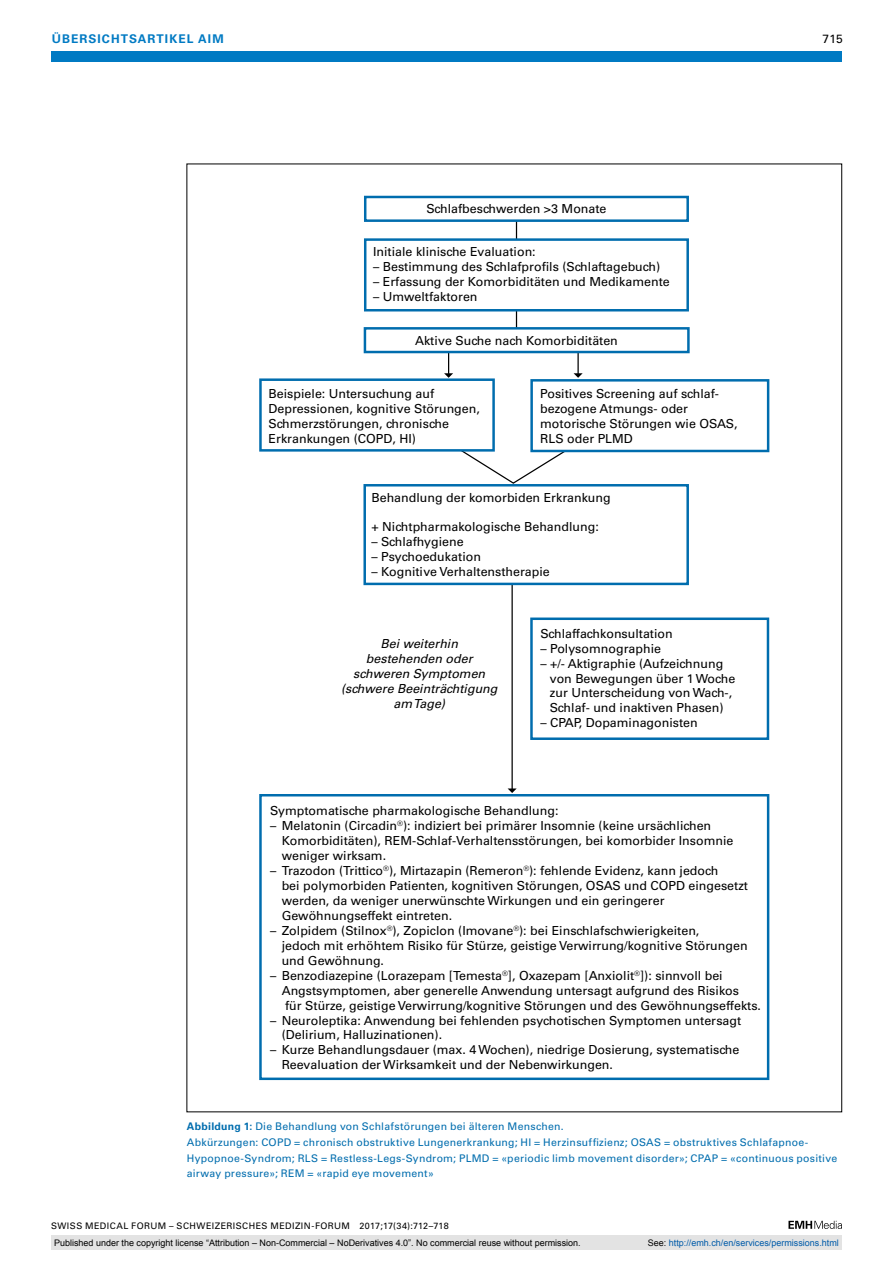
<style>
.page{position:relative;width:893px;height:1263px;background:#fff}
.page>*{position:absolute;margin:0;border:0;box-sizing:border-box;transform-origin:0 0}
.t1{font:12.45px/15px "Univers LT Std";color:#000}
.t2{font:italic 12.45px/15px "Univers LT Std";color:#000;text-align:center}
.t3{font:700 12px "Univers LT Std";color:#007ac3}
.t4{font:12px "Univers LT Std";color:#000}
.t5{font:10.5px/15.8px "Univers LT Std";letter-spacing:.025em;color:#006dae}
.t6{font:9px "Arial";color:#000}
.t7{font:9px "Univers LT Std";letter-spacing:.05em;color:#000}
.t8{font:9px "Arial";color:#005ba9}
.s1{font-weight:700}
.s2{color:#000}
</style>
<div class="page">
<div style="left:51px;top:51px;width:791px;height:11px;background:#007ac3"></div>
<svg style="left:788px;top:1221px;width:54px;height:8px"></svg>
<hr style="left:516px;top:215px;width:1px;height:125px;background:#000">
<svg style="left:444px;top:353px;width:9px;height:25px"></svg>
<svg style="left:462px;top:452px;width:124px;height:32px"></svg>
<hr style="left:511px;top:568px;width:2px;height:221px;background:#000">
<svg style="left:508px;top:788px;width:9px;height:5px"></svg>
<hr style="left:577px;top:349px;width:2px;height:25px;background:#000">
<svg style="left:574px;top:373px;width:9px;height:5px"></svg>
<div style="left:365px;top:197px;width:323px;height:24px;background:#fff"></div>
<div style="left:364px;top:196px;width:325px;height:26px;border:2px solid #006dae"></div>
<div style="left:364px;top:238px;width:325px;height:73px;background:#fff;border:2px solid #006dae"></div>
<div style="left:364px;top:327px;width:326px;height:26px;background:#fff;border:2px solid #006dae"></div>
<div style="left:259px;top:378px;width:236px;height:74px;border:2px solid #006dae"></div>
<div style="left:530px;top:379px;width:239px;height:73px;border:2px solid #006dae"></div>
<div style="left:363px;top:484px;width:326px;height:101px;background:#fff;border:2px solid #006dae"></div>
<div style="left:530px;top:617px;width:239px;height:123px;border:2px solid #006dae"></div>
<div style="left:259px;top:794px;width:510px;height:286px;border:2px solid #006dae"></div>
<div style="left:51px;top:1235px;width:791px;height:15px;background:#e3e3e3"></div>
<p class="t3" style="left:52px;top:31px;width:20px">ÜBERSICHTSARTIKEL</p>
<p class="t3" style="left:198px;top:31px;width:27px">AIM</p>
<p class="t4" style="left:823px;top:31px;width:22px">715</p>
<p class="t1" style="left:426px;top:201px;width:182px">Schlafbeschwerden &gt;3 Monate</p>
<p class="t1" style="left:373px;top:244px;width:164px">Initiale klinische Evaluation:</p>
<p class="t1" style="left:373px;top:259px;width:289px">– Bestimmung des Schlafprofils (Schlaftagebuch)</p>
<p class="t1" style="left:373px;top:274px;width:298px">– Erfassung der Komorbiditäten und Medikamente</p>
<p class="t1" style="left:373px;top:289px;width:106px">– Umweltfaktoren</p>
<p class="t1" style="left:415px;top:333px;width:204px">Aktive Suche nach Komorbiditäten</p>
<p class="t1" style="left:269px;top:386px;width:213px">Beispiele: Untersuchung auf<br>Depressionen, kognitive Störungen,<br>Schmerzstörungen, chronische<br>Erkrankungen (COPD, HI)</p>
<p class="t1" style="left:540px;top:386px;width:199px">Positives Screening auf schlaf&shy;bezogene Atmungs- oder motorische Störungen wie OSAS,<br>RLS oder PLMD</p>
<p class="t1" style="left:371px;top:490px;width:241px">Behandlung der komorbiden Erkrankung</p>
<p class="t1" style="left:371px;top:520px;width:229px">+ Nichtpharmakologische Behandlung:</p>
<p class="t1" style="left:371px;top:534px;width:94px">– Schlafhygiene</p>
<p class="t1" style="left:371px;top:549px;width:111px">– Psychoedukation</p>
<p class="t1" style="left:371px;top:564px;width:180px">– Kognitive Verhaltenstherapie</p>
<p class="t2" style="left:341px;top:636px;width:158px">Bei weiterhin bestehenden oder schweren Symptomen (schwere Beeinträchtigung am Tage)</p>
<p class="t1" style="left:540px;top:626px;width:134px">Schlaffachkonsultation</p>
<p class="t1" style="left:540px;top:641px;width:122px">– Polysomnographie</p>
<p class="t1" style="left:550px;top:656px;width:187px;text-indent:-10px">– +/- Aktigraphie (Aufzeichnung von Bewegungen über 1 Woche zur Unterscheidung von Wach-,<br>Schlaf- und inaktiven Phasen)</p>
<p class="t1" style="left:540px;top:715px;width:159px">– CPAP, Dopaminagonisten</p>
<p class="t1" style="left:270px;top:803px;width:290px">Symptomatische pharmakologische Behandlung:</p>
<p class="t1" style="left:282px;top:818px;width:453px;text-indent:-12px">– Melatonin (Circadin<sup>®</sup>): indiziert bei primärer Insomnie (keine ursächlichen<br>Komorbiditäten), REM-Schlaf-Verhaltensstörungen, bei komorbider Insomnie weniger wirksam.</p>
<p class="t1" style="left:282px;top:863px;width:468px;text-indent:-12px">– Trazodon (Trittico<sup>®</sup>), Mirtazapin (Remeron<sup>®</sup>): fehlende Evidenz, kann jedoch<br>bei polymorbiden Patienten, kognitiven Störungen, OSAS und COPD eingesetzt werden, da weniger unerwünschte Wirkungen und ein geringerer Gewöhnungseffekt eintreten.</p>
<p class="t1" style="left:282px;top:923px;width:467px;text-indent:-12px">– Zolpidem (Stilnox<sup>®</sup>), Zopiclon (Imovane<sup>®</sup>): bei Einschlafschwierigkeiten,<br>jedoch mit erhöhtem Risiko für Stürze, geistige Verwirrung/kognitive Störungen und Gewöhnung.</p>
<p class="t1" style="left:282px;top:968px;width:481px;text-indent:-12px">– Benzodiazepine (Lorazepam [Temesta<sup>®</sup>], Oxazepam [Anxiolit<sup>®</sup>]): sinnvoll bei<br>Angstsymptomen, aber generelle Anwendung untersagt aufgrund des Risikos<br>für Stürze, geistige Verwirrung/kognitive Störungen und des Gewöhnungseffekts.</p>
<p class="t1" style="left:282px;top:1013px;width:461px;text-indent:-12px">– Neuroleptika: Anwendung bei fehlenden psychotischen Symptomen untersagt (Delirium, Halluzinationen).</p>
<p class="t1" style="left:282px;top:1042px;width:459px;text-indent:-12px">– Kurze Behandlungsdauer (max. 4 Wochen), niedrige Dosierung, systematische<br>Reevaluation der Wirksamkeit und der Nebenwirkungen.</p>
<p class="t5" style="left:187px;top:1118px;width:652px"><span class="s1">ABBILDUNG 1:</span> Die Behandlung von Schlafstörungen bei älteren Menschen.<br>Abkürzungen: COPD = chronisch obstruktive Lungenerkrankung; HI = Herzinsuffizienz; OSAS = obstruktives Schlafapnoe-Hypopnoe-Syndrom; RLS = Restless-Legs-Syndrom; PLMD = «periodic limb movement disorder»; CPAP = «continuous positive airway pressure»; REM = «rapid eye movement»</p>
<p class="t7" style="left:51px;top:1220px;width:399px">SWISS MEDICAL FORUM – SCHWEIZERISCHES MEDIZIN-FORUM 2017;17(34):712–718</p>
<p class="t6" style="left:54px;top:1237px;width:528px">Published under the copyright license “Attribution – Non-Commercial – NoDerivatives 4.0”. No commercial reuse without permission.</p>
<p class="t8" style="left:648px;top:1237px;width:193px"><span class="s2">See:</span> http://emh.ch/en/services/permissions.html</p>
</div>
